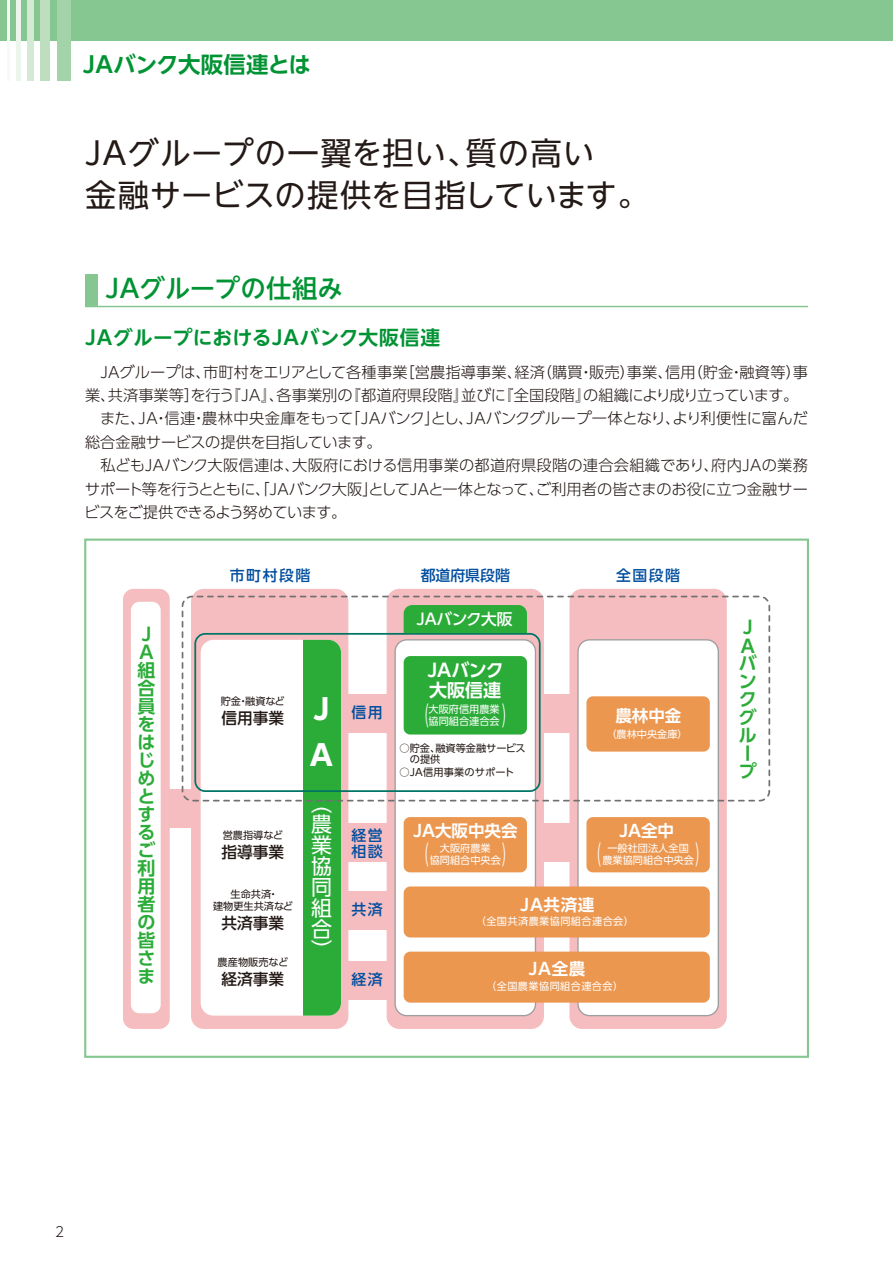
<style>
.page{position:relative;width:893px;height:1263px;background:#fff}
.page>*{position:absolute;margin:0;border:0;box-sizing:border-box;transform-origin:0 0}
.t1{font:31.35px/42px "UD Shin Go NT Pro Regular 90 pv RKSJ H";letter-spacing:.015em;color:#231916}
.t2{font:28.5px/45.9px "UD Shin Go Pro Bold 90 pv RKSJ H";color:#fff}
.t3{font:25.5px "UD Shin Go NT Pro Medium 90 pv RKSJ H";letter-spacing:.01em;color:#009334}
.t4{font:25.2px "UD Shin Go Pro Regular 90 pv RKSJ H";color:#fff;scale:.42 1}
.t5{font:22.35px "UD Shin Go NT Pro De Bold 90 pv RKSJ H";letter-spacing:-.005em;color:#009334}
.t6{font:21px/21px "UD Shin Go Pro Regular 90 pv RKSJ H";color:#fff;text-align:justify}
.t7{font:19.65px "UD Shin Go NT Pro De Bold 90 pv RKSJ H";letter-spacing:.02em;color:#009334}
.t8{font:18px/18px "UD Shin Go Pro De Bold 90 pv RKSJ H";color:#2bac38}
.t9{font:18px/19.5px "UD Shin Go Pro De Bold 90 pv RKSJ H";color:#fff}
.t10{font:16.5px "UD Shin Go Pro De Bold 90 pv RKSJ H";color:#fff}
.t11{font:15.6px "UD Shin Go Pro Medium 90 pv RKSJ H";color:#231916}
.t12{font:15.6px "UD Shin Go Pro Medium 90 pv RKSJ H";letter-spacing:-.02em;color:#fff}
.t13{font:15.3px/23.4px "UD Shin Go Pr 6 N Light 90 pv RKSJ H";letter-spacing:-.01em;color:#231916}
.t14{font:14.85px/15.9px "UD Shin Go Pro Medium 90 pv RKSJ H";letter-spacing:.1em;color:#004e9e}
.t15{font:13.8px "UD Shin Go Pr 6 N Light 90 pv RKSJ H";color:#231916}
.t16{font:10.2px "UD Shin Go Pro Regular 90 pv RKSJ H";color:#fff}
.t17{font:10.2px/11.7px "UD Shin Go Pro Regular 90 pv RKSJ H";color:#231916}
.t18{font:10.2px "UD Shin Go Pro Regular 90 pv RKSJ H";letter-spacing:.04em;color:#fff}
.t19{font:10.2px "UD Shin Go Pro Regular 90 pv RKSJ H";letter-spacing:.02em;color:#231916}
</style>
<div class="page">
<div style="left:0;top:0;width:893px;height:40px;background:#86c791"></div>
<div style="left:57px;top:0;width:13px;height:81px;background:#a3d3a8"></div>
<div style="left:40px;top:0;width:10px;height:81px;background:#bddfbf"></div>
<div style="left:27px;top:0;width:7px;height:81px;background:#d5ead5"></div>
<div style="left:16px;top:0;width:5px;height:81px;background:#ebf5eb"></div>
<hr style="left:7px;top:0;width:3px;height:81px;background:#f5faf5">
<div style="left:335px;top:891px;width:240px;height:38px;background:#f6bdc0"></div>
<div style="left:335px;top:962px;width:240px;height:38px;background:#f6bdc0"></div>
<div style="left:335px;top:824px;width:240px;height:38px;background:#f6bdc0"></div>
<div style="left:335px;top:694px;width:240px;height:39px;background:#f6bdc0"></div>
<div style="left:164px;top:789px;width:56px;height:39px;background:#f6bdc0"></div>
<div style="left:387px;top:589px;width:157px;height:440px;background:#f6bdc0;border-radius:13px"></div>
<div style="left:191px;top:589px;width:157px;height:440px;background:#f6bdc0;border-radius:13px"></div>
<div style="left:395px;top:640px;width:140px;height:376px;background:#fff;border-radius:12px"></div>
<div style="left:394px;top:639px;width:142px;height:377px;border:1px solid #9f9fa0;border-radius:12px"></div>
<div style="left:569px;top:589px;width:158px;height:440px;background:#f6bdc0;border-radius:13px"></div>
<div style="left:578px;top:640px;width:140px;height:376px;background:#fff;border-radius:12px"></div>
<div style="left:577px;top:639px;width:142px;height:377px;border:1px solid #9f9fa0;border-radius:12px"></div>
<div style="left:201px;top:640px;width:140px;height:376px;background:#fff;border-radius:13px"></div>
<div style="left:303px;top:640px;width:38px;height:376px;background:#2bac38"></div>
<div style="left:123px;top:589px;width:47px;height:440px;background:#f6bdc0;border-radius:11px"></div>
<div style="left:182px;top:596px;width:588px;height:205px;border:2px dashed #717171;border-radius:10px"></div>
<div style="left:194px;top:633px;width:347px;height:159px;border:2px solid #007564;border-radius:10px"></div>
<div style="left:404px;top:605px;width:123px;height:28px;background:#2bac38"></div>
<div style="left:586px;top:696px;width:124px;height:56px;background:#eb9750;border-radius:6px"></div>
<div style="left:404px;top:656px;width:123px;height:78px;background:#2bac38;border-radius:6px"></div>
<div style="left:586px;top:817px;width:124px;height:55px;background:#eb9750;border-radius:6px"></div>
<div style="left:404px;top:817px;width:123px;height:55px;background:#eb9750;border-radius:6px"></div>
<div style="left:404px;top:886px;width:306px;height:51px;background:#eb9750;border-radius:7px"></div>
<div style="left:404px;top:951px;width:306px;height:52px;background:#eb9750;border-radius:7px"></div>
<div style="left:131px;top:602px;width:30px;height:411px;background:#fff;border-radius:9px"></div>
<div style="left:85px;top:274px;width:12px;height:32px;background:#86c791"></div>
<hr style="left:85px;top:306px;width:723px;height:1px;background:#86c791">
<h3 class="t5" style="left:83px;top:57px;width:229px">JAバンク大阪信連とは</h3>
<h1 class="t1" style="left:85px;top:137px;width:565px">JAグループの一翼を担い、質の高い<br>金融サービスの提供を目指しています。</h1>
<h3 class="t3" style="left:106px;top:279px;width:239px">JAグループの仕組み</h3>
<p class="t7" style="left:85px;top:330px;width:357px">JAグループにおけるJAバンク大阪信連</p>
<p class="t13" style="left:84px;top:362px;width:725px">　JAグループは、市町村をエリアとして各種事業［営農指導事業、経済（購買・販売）事業、信用（貯金・融資等）事業、共済事業等］を行う『ＪＡ』、各事業別の『都道府県段階』並びに『全国段階』の組織により成り立っています。　また、ＪＡ・信連・農林中央金庫をもって「ＪＡバンク」とし、ＪＡバンクグループ一体となり、より利便性に富んだ総合金融サービスの提供を目指しています。<br>　私どもＪＡバンク大阪信連は、大阪府における信用事業の都道府県段階の連合会組織であり、府内ＪＡの業務サポート等を行うとともに、「ＪＡバンク大阪」としてＪＡと一体となって、ご利用者の皆さまのお役に立つ金融サービスをご提供できるよう努めています。</p>
<p class="t14" style="left:230px;top:569px;width:82px">市町村段階</p>
<p class="t14" style="left:421px;top:569px;width:91px">都道府県段階</p>
<p class="t14" style="left:616px;top:569px;width:65px">全国段階</p>
<p class="t12" style="left:416px;top:613px;width:98px">JAバンク大阪</p>
<p class="t8" style="left:137px;top:628px;width:20px">Ｊ<br>Ａ組合員をはじめとするご利用者の皆さま</p>
<p class="t8" style="left:739px;top:621px;width:20px">Ｊ<br>Ａバンクグループ</p>
<p class="t9" style="left:427px;top:663px;width:78px">JAバンク大阪信連</p>
<p class="t17" style="left:221px;top:697px;width:65px">貯金・融資など</p>
<p class="t11" style="left:221px;top:712px;width:64px">信用事業</p>
<h2 class="t2" style="left:307px;top:690px;width:30px">Ｊ<br>Ａ</h2>
<h3 class="t4" style="left:418px;top:706px;width:26px">（</h3>
<h3 class="t4" style="left:502px;top:706px;width:26px">）</h3>
<p class="t16" style="left:429px;top:705px;width:73px">大阪府信用農業</p>
<p class="t14" style="left:352px;top:706px;width:33px">信用</p>
<p class="t10" style="left:615px;top:710px;width:67px">農林中金</p>
<p class="t16" style="left:429px;top:717px;width:73px">協同組合連合会</p>
<p class="t16" style="left:606px;top:730px;width:83px">（農林中央金庫）</p>
<p class="t17" style="left:400px;top:743px;width:128px">○貯金、融資等金融サービス　の提供</p>
<p class="t19" style="left:400px;top:768px;width:116px">○JA信用事業のサポート</p>
<h3 class="t6" style="left:311px;top:795px;width:22px">（農業協同組合）</h3>
<p class="t10" style="left:413px;top:825px;width:106px">JA大阪中央会</p>
<p class="t10" style="left:619px;top:825px;width:57px">JA全中</p>
<p class="t14" style="left:352px;top:829px;width:33px">経営相談</p>
<p class="t17" style="left:223px;top:831px;width:62px">営農指導など</p>
<p class="t11" style="left:221px;top:846px;width:64px">指導事業</p>
<p class="t17" style="left:213px;top:890px;width:82px;text-align:center">生命共済・<br>建物更生共済など</p>
<p class="t11" style="left:221px;top:917px;width:64px">共済事業</p>
<h3 class="t4" style="left:418px;top:845px;width:26px">（</h3>
<h3 class="t4" style="left:502px;top:845px;width:26px">）</h3>
<h3 class="t4" style="left:590px;top:845px;width:26px">（</h3>
<h3 class="t4" style="left:695px;top:845px;width:26px">）</h3>
<p class="t16" style="left:607px;top:845px;width:83px">一般社団法人全国</p>
<p class="t16" style="left:440px;top:845px;width:52px">大阪府農業</p>
<p class="t16" style="left:602px;top:856px;width:93px">農業協同組合中央会</p>
<p class="t16" style="left:430px;top:856px;width:73px">協同組合中央会</p>
<p class="t10" style="left:520px;top:898px;width:76px">JA共済連</p>
<p class="t18" style="left:476px;top:918px;width:160px">（全国共済農業協同組合連合会）</p>
<p class="t14" style="left:352px;top:903px;width:33px">共済</p>
<p class="t17" style="left:218px;top:958px;width:72px">農産物販売など</p>
<p class="t11" style="left:221px;top:973px;width:64px">経済事業</p>
<p class="t10" style="left:528px;top:962px;width:58px">JA全農</p>
<p class="t18" style="left:486px;top:983px;width:139px">（全国農業協同組合連合会）</p>
<p class="t14" style="left:352px;top:973px;width:33px">経済</p>
<p class="t15" style="left:55px;top:1226px;width:11px">2</p>
</div>
